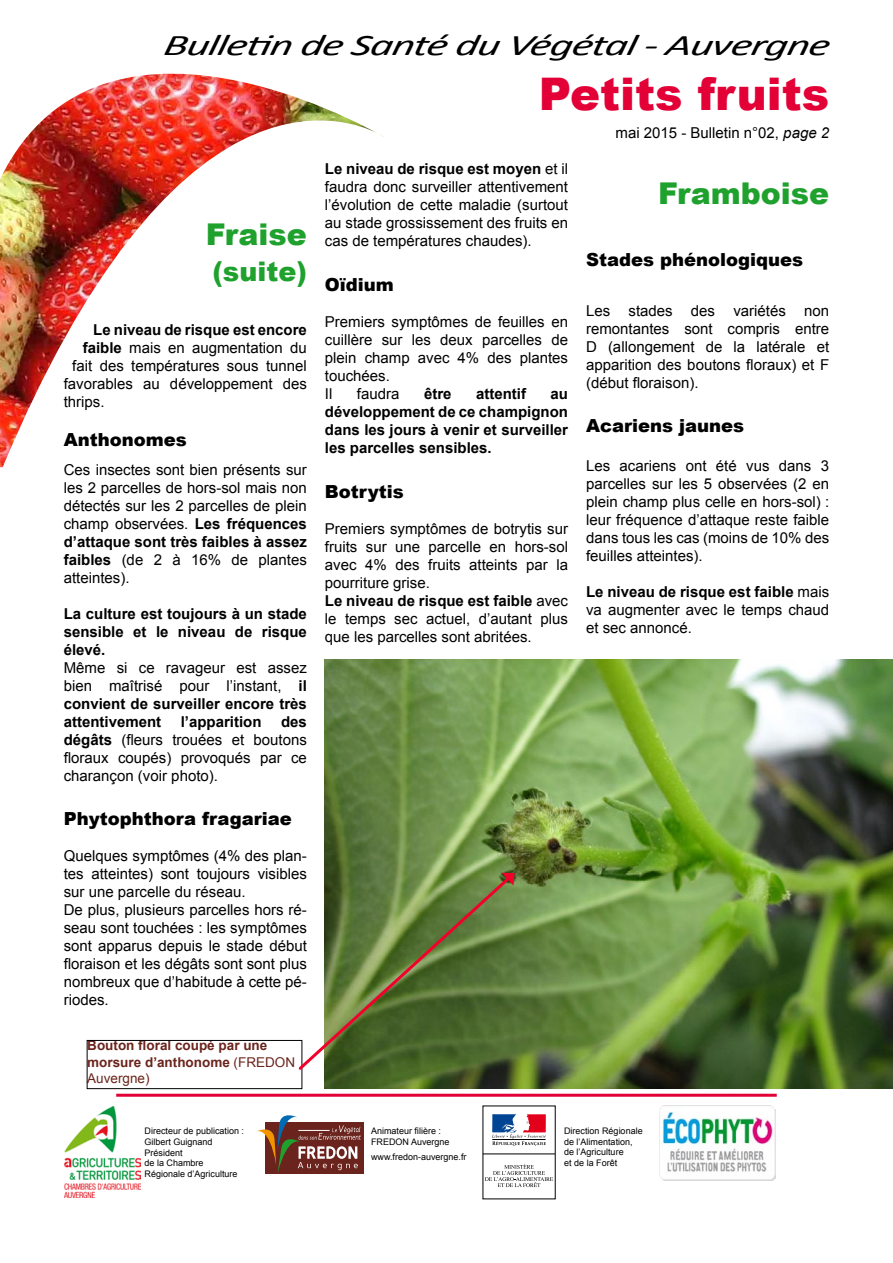
<style>
.page{position:relative;width:893px;height:1263px;background:#fff}
.page>*{position:absolute;margin:0;border:0;box-sizing:border-box;transform-origin:0 0}
.t1{font:900 45px "Arial";color:#e20036}
.t2{font:italic 30px "Calibri";color:#000;scale:1.5 1}
.t3{font:900 30px "Arial";color:#1fa12d}
.t4{font:900 27px "Arial";color:#1fa12d}
.t5{font:900 18px "Arial";color:#000}
.t6{font:15px/18px "Arial";color:#000;text-align:justify}
.t7{font:700 15px/18px "Arial";color:#000;text-align:justify}
.t8{font:700 13.5px/16.5px "Arial";color:#6a241c}
.t9{font:9px/10.8px "Arial";color:#000}
.s1{font-weight:700}
.s2{font-weight:400}
.s3{font-style:italic}
</style>
<div class="page">
<img style="left:0;top:73px;width:384px;height:394px">
<img style="left:64px;top:1107px;width:77px;height:91px">
<div style="left:265px;top:1122px;width:99px;height:52px;background:#6a241d"></div>
<svg style="left:256px;top:1115px;width:105px;height:58px"></svg>
<hr style="left:298px;top:1130px;width:32px;height:1px;background:#fff">
<svg style="left:492px;top:1114px;width:54px;height:32px"></svg>
<hr style="left:483px;top:1153px;width:72px;height:1px;background:#000">
<svg style="left:485px;top:1164px;width:68px;height:23px"></svg>
<img style="left:660px;top:1106px;width:116px;height:74px">
<hr style="left:116px;top:1094px;width:661px;height:3px;background:#e20036">
<img style="left:325px;top:659px;width:568px;height:430px">
<div style="left:87px;top:1040px;width:215px;height:49px;border:1px solid #000"></div>
<svg style="left:296px;top:873px;width:218px;height:199px"></svg>
<h2 class="t2" style="left:162px;top:25px;width:450px">Bulletin de Santé du Végétal-Auvergne</h2>
<h1 class="t1" style="left:539px;top:61px;width:292px">Petits fruits</h1>
<h2 class="t3" style="left:206px;top:213px;width:103px">Fraise</h2>
<h3 class="t4" style="left:212px;top:252px;width:96px">(suite)</h3>
<p class="t7" style="left:93px;top:322px;width:215px">Le niveau de risque est encore</p>
<p class="t6" style="left:83px;top:339px;width:226px"><span class="s1">faible</span> mais en augmentation du</p>
<p class="t6" style="left:72px;top:357px;width:236px">fait des températures sous tunnel</p>
<p class="t6" style="left:64px;top:375px;width:245px">favorables au développement des</p>
<p class="t6" style="left:64px;top:393px;width:42px">thrips.</p>
<p class="t5" style="left:64px;top:426px;width:125px">Anthonomes</p>
<p class="t6" style="left:64px;top:461px;width:245px">Ces insectes sont bien présents sur les 2 parcelles de hors-sol mais non détectés sur les 2 parcelles de plein champ observées. <span class="s1">Les fréquences d’attaque sont très faibles à assez faibles</span> (de 2 à 16% de plantes atteintes).</p>
<p class="t7" style="left:64px;top:606px;width:245px">La culture est toujours à un stade sensible et le niveau de risque élevé.</p>
<p class="t6" style="left:64px;top:659px;width:245px">Même si ce ravageur est assez bien maîtrisé pour l’instant, <span class="s1">il convient de surveiller encore très attentivement</span></p>
<p class="t6" style="left:64px;top:713px;width:245px;text-indent:217px"><span class="s1">des dégâts</span> (fleurs trouées et boutons floraux coupés) provoqués par ce charançon (voir photo).</p>
<p class="t5" style="left:64px;top:806px;width:229px">Phytophthora fragariae</p>
<p class="t6" style="left:64px;top:847px;width:245px;text-align:left">Quelques symptômes (4% des plan&shy;tes atteintes) sont toujours visibles sur une parcelle du réseau.<br>De plus, plusieurs parcelles hors ré&shy;seau sont touchées : les symptômes sont apparus depuis le stade début floraison et les dégâts sont sont plus nombreux que d’habitude à cette pé&shy;riodes.</p>
<p class="t7" style="left:181px;top:714px;width:82px">l’apparition</p>
<p class="t8" style="left:87px;top:1038px;width:209px">Bouton floral coupé par une morsure d’anthonome <span class="s2">(FREDON<br>Auvergne)</span></p>
<p class="t6" style="left:325px;top:159px;width:245px"><span class="s1">Le niveau de risque est moyen</span> et il faudra donc surveiller attentivement l’évolution de cette maladie (surtout au stade grossissement des fruits en cas de températures chaudes).</p>
<p class="t5" style="left:325px;top:271px;width:70px">Oïdium</p>
<p class="t6" style="left:325px;top:312px;width:245px;text-align:left">Premiers symptômes de feuilles en cuillère sur les deux parcelles de plein champ avec 4% des plantes touchées.<br>Il</p>
<p class="t6" style="left:357px;top:384px;width:44px">faudra</p>
<p class="t7" style="left:424px;top:385px;width:29px">être</p>
<p class="t7" style="left:476px;top:385px;width:51px">attentif</p>
<p class="t7" style="left:325px;top:385px;width:245px;text-indent:226px">au développement de ce champignon dans les jours à venir et surveiller les parcelles sensibles.</p>
<p class="t5" style="left:325px;top:478px;width:81px">Botrytis</p>
<p class="t6" style="left:325px;top:519px;width:245px;text-align:left">Premiers symptômes de botrytis sur fruits sur une parcelle en hors-sol avec 4% des fruits atteints par la pourriture grise.<br><span class="s1">Le niveau de risque est faible</span> avec le temps sec actuel, d’autant plus que les parcelles sont abritées.</p>
<p class="t6" style="left:615px;top:124px;width:215px">mai 2015 - Bulletin n°02, <span class="s3">page 2</span></p>
<h2 class="t3" style="left:658px;top:172px;width:173px">Framboise</h2>
<p class="t5" style="left:586px;top:246px;width:219px">Stades phénologiques</p>
<p class="t6" style="left:586px;top:302px;width:245px">Les stades des variétés non remontantes sont compris entre D (allongement de la latérale et apparition des boutons floraux) et F (début floraison).</p>
<p class="t5" style="left:586px;top:412px;width:160px">Acariens jaunes</p>
<p class="t6" style="left:586px;top:457px;width:245px">Les acariens ont été vus dans 3 parcelles sur les 5 observées (2 en plein champ plus celle en hors-sol) : leur fréquence d’attaque reste faible dans tous les cas (moins de 10% des feuilles atteintes).</p>
<p class="t6" style="left:586px;top:583px;width:245px"><span class="s1">Le niveau de risque est faible</span> mais va augmenter avec le temps chaud et sec annoncé.</p>
<p class="t9" style="left:371px;top:1125px;width:80px">Animateur filière :<br>FREDON Auvergne</p>
<p class="t9" style="left:371px;top:1151px;width:97px">www.fredon-auvergne.fr</p>
<p class="t9" style="left:145px;top:1125px;width:101px">Directeur de publication :<br>Gilbert Guignand<br>Président<br>de la Chambre<br>Régionale d’Agriculture</p>
<p class="t9" style="left:564px;top:1125px;width:80px">Direction Régionale de l’Alimentation, de l’Agriculture<br>et de la Forêt</p>
</div>
